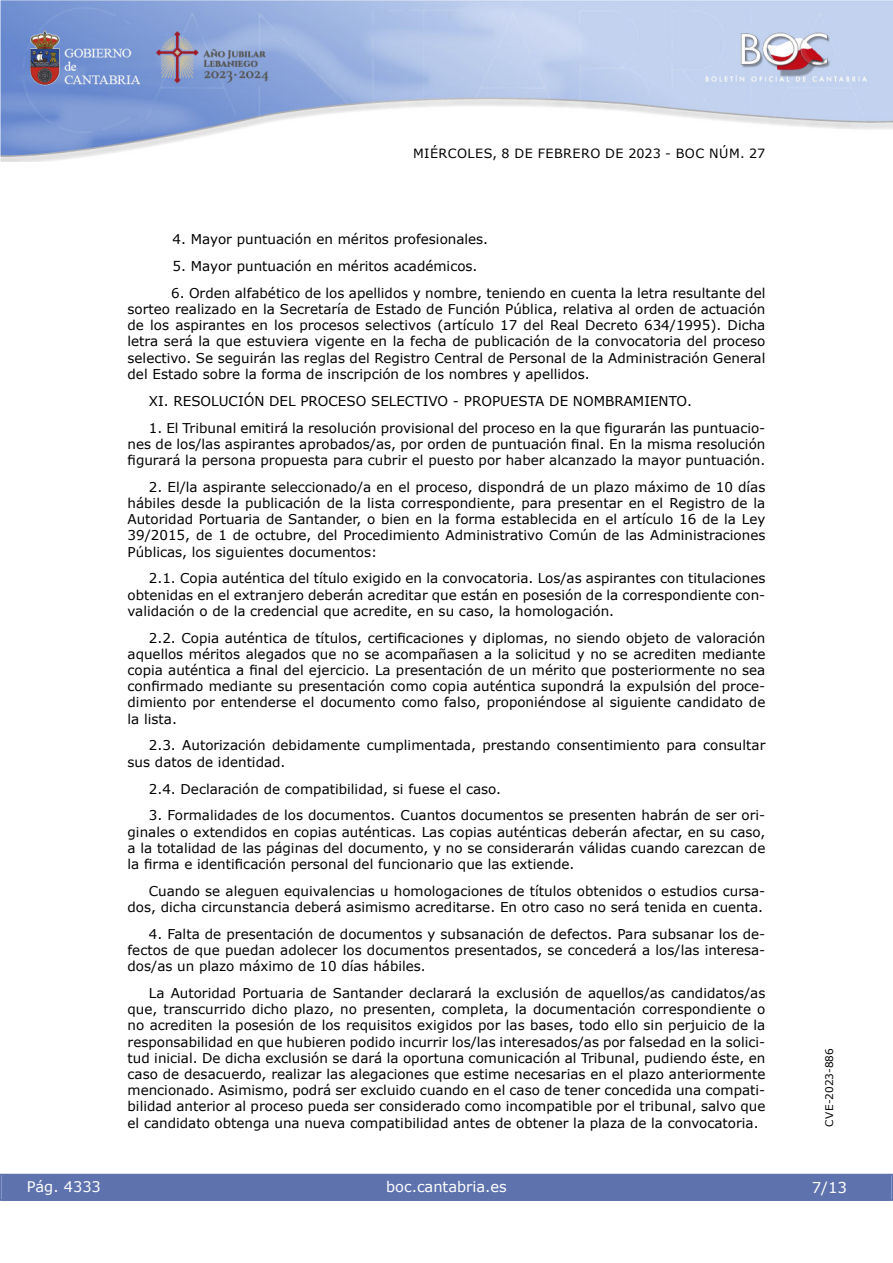
<style>
.page{position:relative;width:893px;height:1263px;background:#fff}
.page>*{position:absolute;margin:0;border:0;box-sizing:border-box;transform-origin:0 0}
.t1{font:15px "Verdana 2";color:#fff}
.t2{font:14.55px "Verdana 2";color:#fff}
.inicio_de_parrafo{font:13.5px/16.2px "Verdana";color:#000;text-align:justify}
.t3{font:12.75px "Verdana 2";letter-spacing:.035em;color:#000}
.t4{font:10.5px "Verdana 2";color:#000}
.s1{font-family:"Verdana 2"}
</style>
<div class="page">
<img style="left:0;top:0;width:893px;height:161px">
<div style="left:1px;top:1174px;width:890px;height:27px;background:#5e73ae"></div>
<p class="t3" style="left:413px;top:144px;width:354px">MIÉRCOLES, 8 DE FEBRERO DE 2023 - BOC NÚM. 27</p>
<p class="inicio_de_parrafo" style="left:173px;top:231px;width:317px">4. Mayor puntuación en méritos profesionales.</p>
<p class="inicio_de_parrafo" style="left:173px;top:258px;width:306px">5. Mayor puntuación en méritos académicos.</p>
<p class="inicio_de_parrafo" style="left:128px;top:285px;width:639px;text-indent:44px">6. Orden alfabético de los apellidos y nombre, teniendo en cuenta la letra resultante del sorteo realizado en la Secretaría de Estado de Función Pública, relativa al orden de actuación de los aspirantes en los procesos selectivos (artículo 17 del Real Decreto 634/1995). Dicha letra será la que estuviera vigente en la fecha de publicación de la convocatoria del proceso selectivo. Se seguirán las reglas del Registro Central de Personal de la Administración General del Estado sobre la forma de inscripción de los nombres y apellidos.</p>
<p class="inicio_de_parrafo" style="left:149px;top:393px;width:545px">XI. RESOLUCIÓN DEL PROCESO SELECTIVO - PROPUESTA DE NOMBRAMIENTO.</p>
<p class="inicio_de_parrafo" style="left:128px;top:419px;width:639px;text-indent:21px">1. El Tribunal emitirá la resolución provisional del proceso en la que figurarán las puntuacio&shy;nes de los/las aspirantes aprobados/as, por orden de puntuación final. En la misma resolución figurará la persona propuesta para cubrir el puesto por haber alcanzado la mayor puntuación.</p>
<p class="inicio_de_parrafo" style="left:128px;top:479px;width:639px;text-indent:21px">2. El/la aspirante seleccionado/a en el proceso, dispondrá de un plazo máximo de 10 días hábiles desde la publicación de la lista correspondiente, para presentar en el Registro de la Autoridad Portuaria de Santander, o bien en la forma establecida en el artículo 16 de la Ley 39/2015, de 1 de octubre, del Procedimiento Administrativo Común de las Administraciones Públicas, los siguientes documentos:</p>
<p class="inicio_de_parrafo" style="left:128px;top:570px;width:639px;text-indent:21px">2.1. Copia auténtica del título exigido en la convocatoria. Los/as aspirantes con titulaciones obtenidas en el extranjero deberán acreditar que están en posesión de la correspondiente con&shy;validación o de la credencial que acredite, en su caso, la homologación.</p>
<p class="inicio_de_parrafo" style="left:128px;top:629px;width:639px;text-indent:21px">2.2. Copia auténtica de títulos, certificaciones y diplomas, no siendo objeto de valoración aquellos méritos alegados que no se acompañasen a la solicitud y no se acrediten mediante copia auténtica a final del ejercicio. La presentación de un mérito que posteriormente no sea confirmado mediante su presentación como copia auténtica supondrá la expulsión del proce&shy;dimiento por entenderse el documento como falso, proponiéndose al siguiente candidato de <span class="s1">la lista.</span></p>
<p class="inicio_de_parrafo" style="left:128px;top:737px;width:639px;text-indent:21px">2.3. Autorización debidamente cumplimentada, prestando consentimiento para consultar sus datos de identidad.</p>
<p class="inicio_de_parrafo" style="left:149px;top:780px;width:354px">2.4. Declaración de compatibilidad, si fuese el caso.</p>
<p class="inicio_de_parrafo" style="left:128px;top:807px;width:639px;text-indent:21px">3. Formalidades de los documentos. Cuantos documentos se presenten habrán de ser ori&shy;ginales o extendidos en copias auténticas. Las copias auténticas deberán afectar, en su caso, a la totalidad de las páginas del documento, y no se considerarán válidas cuando carezcan de la firma e identificación personal del funcionario que las extiende.</p>
<p class="inicio_de_parrafo" style="left:128px;top:883px;width:639px;text-align:right">Cuando se aleguen equivalencias u homologaciones de títulos obtenidos o estudios cursa&shy;dos, dicha circunstancia deberá asimismo acreditarse. En otro caso no será tenida en cuenta.</p>
<p class="inicio_de_parrafo" style="left:128px;top:926px;width:639px;text-indent:21px">4. Falta de presentación de documentos y subsanación de defectos. Para subsanar los de&shy;fectos de que puedan adolecer los documentos presentados, se concederá a los/las interesa&shy;dos/as un plazo máximo de 10 días hábiles.</p>
<p class="inicio_de_parrafo" style="left:128px;top:985px;width:639px;text-indent:21px">La Autoridad Portuaria de Santander declarará la exclusión de aquellos/as candidatos/as que, transcurrido dicho plazo, no presenten, completa, la documentación correspondiente o no acrediten la posesión de los requisitos exigidos por las bases, todo ello sin perjuicio de la responsabilidad en que hubieren podido incurrir los/las interesados/as por falsedad en la solici&shy;tud inicial. De dicha exclusión se dará la oportuna comunicación al Tribunal, pudiendo éste, en caso de desacuerdo, realizar las alegaciones que estime necesarias en el plazo anteriormente mencionado. Asimismo, podrá ser excluido cuando en el caso de tener concedida una compati&shy;bilidad anterior al proceso pueda ser considerado como incompatible por el tribunal, salvo que el candidato obtenga una nueva compatibilidad antes de obtener la plaza de la convocatoria.</p>
<p class="t2" style="left:27px;top:1177px;width:76px">Pág. 4333</p>
<p class="t2" style="left:386px;top:1177px;width:122px">boc.cantabria.es</p>
<p class="t4" style="left:822px;top:1126px;width:80px;rotate:-90deg">CVE-2023-886</p>
<p class="t1" style="left:812px;top:1177px;width:37px">7/13</p>
</div>
